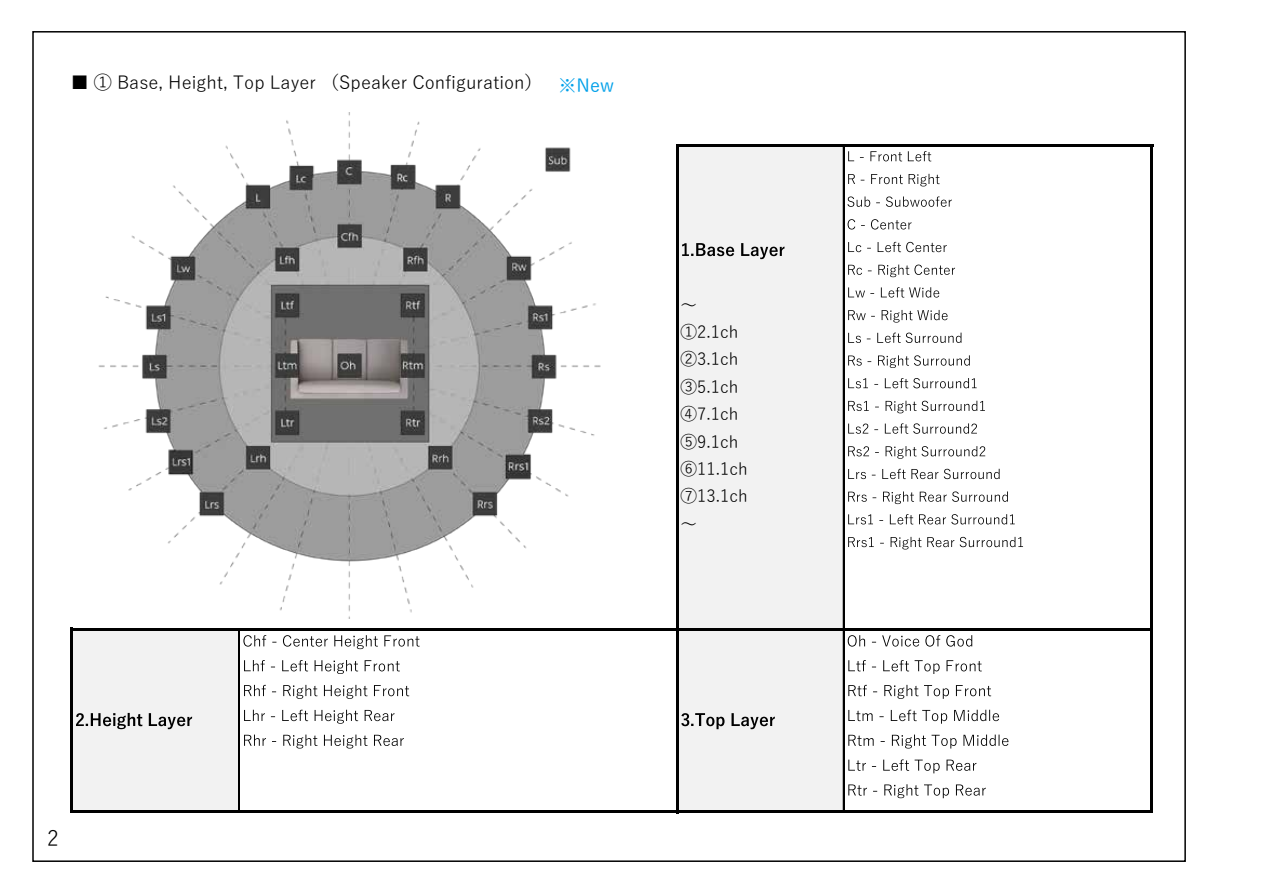
<style>
.page{position:relative;width:1263px;height:893px;background:#fff}
.page>*{position:absolute;margin:0;border:0;box-sizing:border-box;transform-origin:0 0}
.t1{font:21px "Yu Gothic";color:#000}
.t2{font:18px "Yu Gothic";color:#000}
.t3{font:16.5px/27.3px "Yu Gothic";letter-spacing:.005em;color:#000}
.s1{font-weight:500;color:#00a0e9}
</style>
<div class="page">
<img style="left:98px;top:112px;width:503px;height:506px">
<div style="left:677px;top:145px;width:167px;height:484px;background:#f2f2f2"></div>
<div style="left:72px;top:629px;width:168px;height:183px;background:#f2f2f2"></div>
<div style="left:677px;top:629px;width:167px;height:183px;background:#f2f2f2"></div>
<svg style="left:682px;top:243px;width:102px;height:16px"></svg>
<svg style="left:848px;top:151px;width:83px;height:10px"></svg>
<svg style="left:848px;top:174px;width:91px;height:12px"></svg>
<svg style="left:847px;top:196px;width:105px;height:11px"></svg>
<svg style="left:848px;top:219px;width:63px;height:11px"></svg>
<svg style="left:848px;top:242px;width:99px;height:10px"></svg>
<svg style="left:848px;top:265px;width:107px;height:12px"></svg>
<svg style="left:848px;top:287px;width:91px;height:11px"></svg>
<svg style="left:848px;top:310px;width:99px;height:13px"></svg>
<svg style="left:848px;top:333px;width:113px;height:10px"></svg>
<svg style="left:848px;top:355px;width:122px;height:13px"></svg>
<svg style="left:848px;top:378px;width:129px;height:10px"></svg>
<svg style="left:848px;top:401px;width:137px;height:12px"></svg>
<svg style="left:848px;top:423px;width:129px;height:11px"></svg>
<svg style="left:848px;top:446px;width:137px;height:13px"></svg>
<svg style="left:848px;top:469px;width:151px;height:10px"></svg>
<svg style="left:848px;top:491px;width:160px;height:13px"></svg>
<svg style="left:848px;top:514px;width:167px;height:10px"></svg>
<svg style="left:848px;top:537px;width:175px;height:12px"></svg>
<svg style="left:76px;top:713px;width:116px;height:16px"></svg>
<svg style="left:243px;top:635px;width:177px;height:14px"></svg>
<svg style="left:244px;top:660px;width:156px;height:14px"></svg>
<svg style="left:244px;top:685px;width:165px;height:14px"></svg>
<svg style="left:244px;top:710px;width:150px;height:14px"></svg>
<svg style="left:244px;top:735px;width:160px;height:13px"></svg>
<svg style="left:681px;top:713px;width:94px;height:16px"></svg>
<svg style="left:848px;top:635px;width:124px;height:12px"></svg>
<svg style="left:848px;top:660px;width:134px;height:14px"></svg>
<svg style="left:848px;top:685px;width:143px;height:14px"></svg>
<svg style="left:848px;top:710px;width:151px;height:14px"></svg>
<svg style="left:848px;top:735px;width:160px;height:13px"></svg>
<svg style="left:848px;top:759px;width:128px;height:14px"></svg>
<svg style="left:848px;top:784px;width:138px;height:14px"></svg>
<hr style="left:843px;top:147px;width:1px;height:481px;background:#000">
<hr style="left:676px;top:144px;width:3px;height:669px;background:#000">
<hr style="left:843px;top:630px;width:1px;height:180px;background:#000">
<hr style="left:1150px;top:147px;width:3px;height:666px;background:#000">
<hr style="left:71px;top:628px;width:2px;height:185px;background:#000">
<hr style="left:239px;top:630px;width:1px;height:180px;background:#000">
<hr style="left:679px;top:144px;width:474px;height:3px;background:#000">
<hr style="left:73px;top:628px;width:1080px;height:2px;background:#000">
<hr style="left:73px;top:810px;width:1080px;height:3px;background:#000">
<p class="t2" style="left:71px;top:66px;width:545px">■ ① Base, Height, Top Layer （Speaker Configuration） <span class="s1">※New</span></p>
<p class="t3" style="left:681px;top:289px;width:69px">～<br>①2.1ch<br>②3.1ch<br>③5.1ch<br>④7.1ch<br>⑤9.1ch<br>⑥11.1ch<br>⑦13.1ch～</p>
<p class="t1" style="left:47px;top:818px;width:13px">2</p>
</div>
